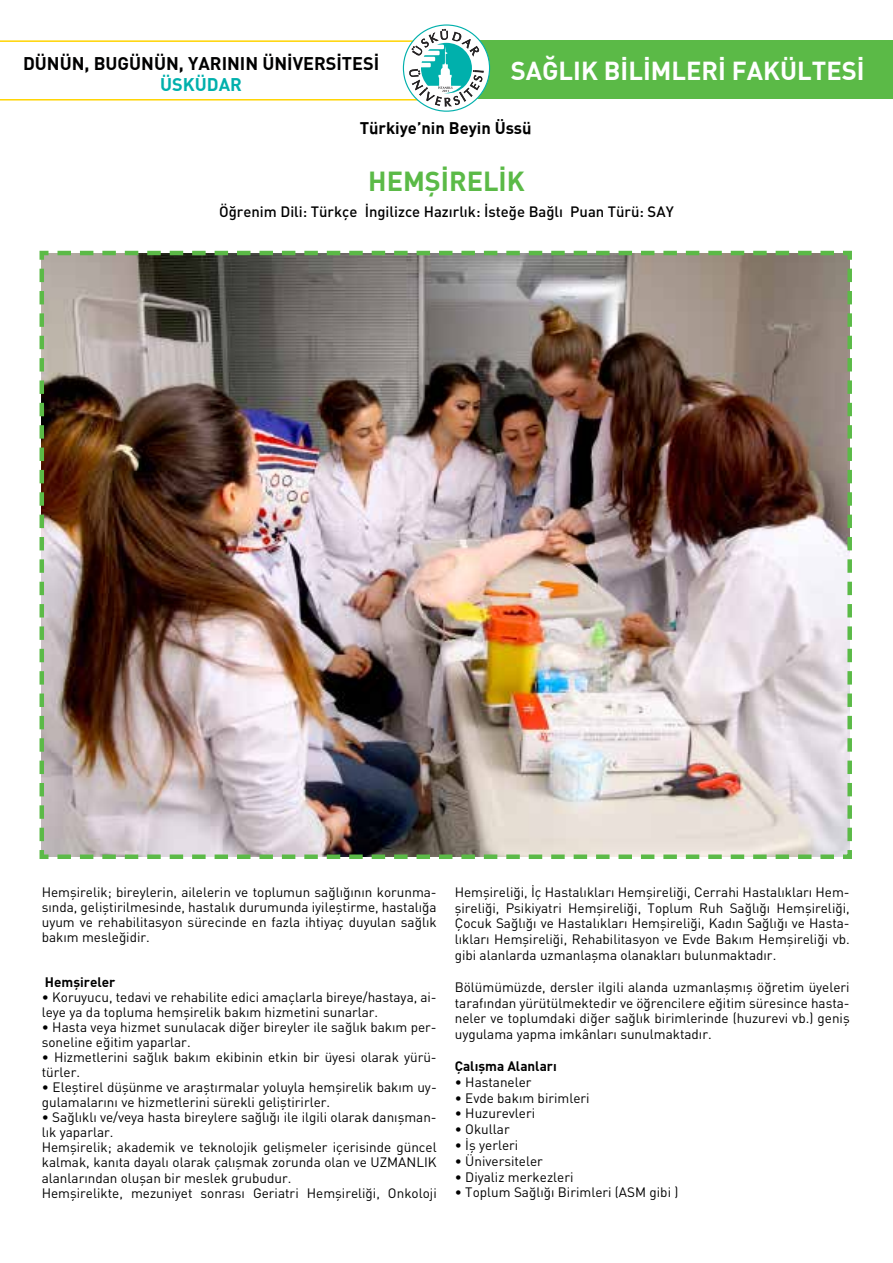
<style>
.page{position:relative;width:893px;height:1263px;background:#fff}
.page>*{position:absolute;margin:0;border:0;box-sizing:border-box;transform-origin:0 0}
.t1{font:700 27px "DIN";color:#5bba47}
.t2{font:700 25.5px "DIN";color:#fff}
.t3{font:700 18px "DIN";color:#000101}
.t4{font:700 18px "DIN";color:#00b0ac}
.t5{font:700 16.5px "DIN";color:#000}
.t6{font:500 14.85px "DIN";color:#000}
.t7{font:13.5px/15px "DIN";color:#000}
.t8{font:700 13.5px "DIN";color:#000}
</style>
<div class="page">
<img style="left:39px;top:250px;width:813px;height:609px">
<div style="left:459px;top:40px;width:434px;height:59px;background:#5bba47"></div>
<svg style="left:0;top:24px;width:490px;height:88px"></svg>
<h3 class="t3" style="left:23px;top:51px;width:358px">DÜNÜN, BUGÜNÜN, YARININ ÜNİVERSİTESİ</h3>
<h3 class="t4" style="left:160px;top:73px;width:83px">ÜSKÜDAR</h3>
<h2 class="t2" style="left:511px;top:55px;width:355px">SAĞLIK BİLİMLERİ FAKÜLTESİ</h2>
<p class="t5" style="left:360px;top:117px;width:173px">Türkiye’nin Beyin Üssü</p>
<h1 class="t1" style="left:368px;top:164px;width:158px">HEMŞİRELİK</h1>
<p class="t6" style="left:219px;top:202px;width:456px">Öğrenim Dili: Türkçe İngilizce Hazırlık: İsteğe Bağlı Puan Türü: SAY</p>
<p class="t7" style="left:42px;top:884px;width:396px;text-align:justify">Hemşirelik; bireylerin, ailelerin ve toplumun sağlığının korunma&shy;sında, geliştirilmesinde, hastalık durumunda iyileştirme, hastalığa uyum ve rehabilitasyon sürecinde en fazla ihtiyaç duyulan sağlık bakım mesleğidir.</p>
<p class="t8" style="left:45px;top:973px;width:72px">Hemşireler</p>
<p class="t7" style="left:42px;top:989px;width:396px">• Koruyucu, tedavi ve rehabilite edici amaçlarla bireye/hastaya, ai&shy;leye ya da topluma hemşirelik bakım hizmetini sunarlar.</p>
<p class="t7" style="left:42px;top:1019px;width:396px">• Hasta veya hizmet sunulacak diğer bireyler ile sağlık bakım per&shy;soneline eğitim yaparlar.</p>
<p class="t7" style="left:42px;top:1049px;width:396px">• Hizmetlerini sağlık bakım ekibinin etkin bir üyesi olarak yürü&shy;türler.</p>
<p class="t7" style="left:42px;top:1080px;width:396px">• Eleştirel düşünme ve araştırmalar yoluyla hemşirelik bakım uy&shy;gulamalarını ve hizmetlerini sürekli geliştirirler.</p>
<p class="t7" style="left:42px;top:1110px;width:396px">• Sağlıklı ve/veya hasta bireylere sağlığı ile ilgili olarak danışman&shy;lık yaparlar.<br>Hemşirelik; akademik ve teknolojik gelişmeler içerisinde güncel kalmak, kanıta dayalı olarak çalışmak zorunda olan ve UZMANLIK alanlarından oluşan bir meslek grubudur.<br>Hemşirelikte, mezuniyet sonrası Geriatri Hemşireliği, Onkoloji</p>
<p class="t7" style="left:455px;top:884px;width:396px;line-height:15.8px;text-align:justify">Hemşireliği, İç Hastalıkları Hemşireliği, Cerrahi Hastalıkları Hem&shy;şireliği, Psikiyatri Hemşireliği, Toplum Ruh Sağlığı Hemşireliği, Çocuk Sağlığı ve Hastalıkları Hemşireliği, Kadın Sağlığı ve Hasta&shy;lıkları Hemşireliği, Rehabilitasyon ve Evde Bakım Hemşireliği vb. gibi alanlarda uzmanlaşma olanakları bulunmaktadır.</p>
<p class="t7" style="left:455px;top:979px;width:396px;line-height:15.8px;text-align:justify">Bölümümüzde, dersler ilgili alanda uzmanlaşmış öğretim üyeleri tarafından yürütülmektedir ve öğrencilere eğitim süresince hasta&shy;neler ve toplumdaki diğer sağlık birimlerinde (huzurevi vb.) geniş uygulama yapma imkânları sunulmaktadır.</p>
<p class="t8" style="left:455px;top:1057px;width:104px">Çalışma Alanları</p>
<p class="t7" style="left:455px;top:1074px;width:78px">• Hastaneler</p>
<p class="t7" style="left:455px;top:1090px;width:136px">• Evde bakım birimleri</p>
<p class="t7" style="left:455px;top:1106px;width:82px">• Huzurevleri</p>
<p class="t7" style="left:455px;top:1121px;width:56px">• Okullar</p>
<p class="t7" style="left:455px;top:1137px;width:65px">• İş yerleri</p>
<p class="t7" style="left:455px;top:1153px;width:90px">• Üniversiteler</p>
<p class="t7" style="left:455px;top:1169px;width:120px">• Diyaliz merkezleri</p>
<p class="t7" style="left:455px;top:1185px;width:225px">• Toplum Sağlığı Birimleri (ASM gibi )</p>
</div>
